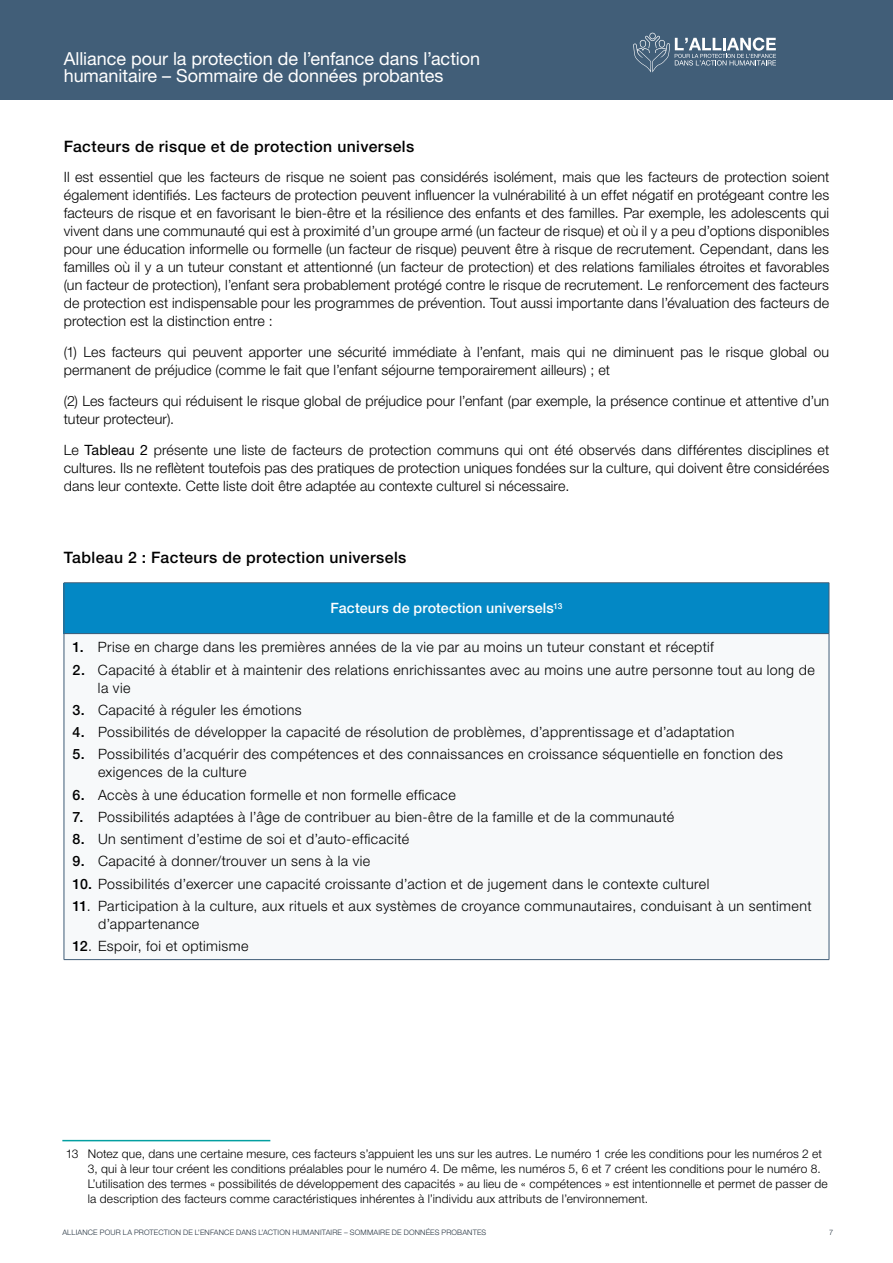
<style>
.page{position:relative;width:893px;height:1263px;background:#fff}
.page>*{position:absolute;margin:0;border:0;box-sizing:border-box;transform-origin:0 0}
.t1{font:18px/16.5px "Helvetica Neue LT Pro";letter-spacing:-.005em;color:#fff}
.t2{font:500 15.75px "Helvetica Neue LT Pro";letter-spacing:.025em;color:#000}
.t3{font:300 14.25px/18px "Helvetica Neue LT Pro";letter-spacing:.025em;color:#000}
.t4{font:500 14.25px "Helvetica Neue LT Pro";letter-spacing:.01em;color:#fff}
.t5{font:300 12px/15px "Helvetica Neue LT Pro";letter-spacing:.015em;color:#000}
.t6{font:300 7.5px "Helvetica Neue LT Pro";letter-spacing:.025em;color:#212f3c}
.s1{font-weight:400}
.s2{font-weight:500}
</style>
<div class="page">
<div style="left:0;top:0;width:893px;height:99px;background:#415e78"></div>
<svg style="left:633px;top:33px;width:143px;height:39px"></svg>
<div style="left:64px;top:583px;width:765px;height:51px;background:#0388c5"></div>
<div style="left:64px;top:634px;width:765px;height:325px;background:#f7f9fa"></div>
<hr style="left:64px;top:634px;width:1px;height:325px;background:#415e78">
<hr style="left:829px;top:634px;width:1px;height:325px;background:#415e78">
<hr style="left:64px;top:959px;width:765px;height:1px;background:#415e78">
<hr style="left:64px;top:582px;width:765px;height:1px;background:#415e78">
<hr style="left:64px;top:583px;width:1px;height:50px;background:#415e78">
<hr style="left:829px;top:583px;width:1px;height:50px;background:#415e78">
<hr style="left:64px;top:633px;width:765px;height:1px;background:#415e78">
<hr style="left:62px;top:1140px;width:208px;height:1px;background:#039fa1">
<p class="t1" style="left:64px;top:50px;width:418px">Alliance pour la protection de l’enfance dans l’action humanitaire – Sommaire de données probantes</p>
<p class="t2" style="left:64px;top:137px;width:352px">Facteurs de risque et de protection universels</p>
<p class="t3" style="left:64px;top:168px;width:767px;text-align:justify">Il est essentiel que les facteurs de risque ne soient pas considérés isolément, mais que les facteurs de protection soient également identifiés. Les facteurs de protection peuvent influencer la vulnérabilité à un effet négatif en protégeant contre les facteurs de risque et en favorisant le bien-être et la résilience des enfants et des familles. Par exemple, les adolescents qui vivent dans une communauté qui est à proximité d’un groupe armé (un facteur de risque) et où il y a peu d’options disponibles pour une éducation informelle ou formelle (un facteur de risque) peuvent être à risque de recrutement. Cependant, dans les familles où il y a un tuteur constant et attentionné (un facteur de protection) et des relations familiales étroites et favorables (un facteur de protection), l’enfant sera probablement protégé contre le risque de recrutement. Le renforcement des facteurs de protection est indispensable pour les programmes de prévention. Tout aussi importante dans l’évaluation des facteurs de protection est la distinction entre :</p>
<p class="t3" style="left:64px;top:343px;width:767px">(1) Les facteurs qui peuvent apporter une sécurité immédiate à l’enfant, mais qui ne diminuent pas le risque global ou permanent de préjudice (comme le fait que l’enfant séjourne temporairement ailleurs) ; et</p>
<p class="t3" style="left:64px;top:391px;width:767px">(2) Les facteurs qui réduisent le risque global de préjudice pour l’enfant (par exemple, la présence continue et attentive d’un tuteur protecteur).</p>
<p class="t3" style="left:64px;top:440px;width:767px;text-align:justify">Le <span class="s1">Tableau 2</span> présente une liste de facteurs de protection communs qui ont été observés dans différentes disciplines et cultures. Ils ne reflètent toutefois pas des pratiques de protection uniques fondées sur la culture, qui doivent être considérées dans leur contexte. Cette liste doit être adaptée au contexte culturel si nécessaire.</p>
<p class="t2" style="left:64px;top:548px;width:344px">Tableau 2 : Facteurs de protection universels</p>
<p class="t4" style="left:331px;top:600px;width:233px">Facteurs de protection universels<sup>13</sup></p>
<p class="t3" style="left:72px;top:638px;width:643px"><span class="s2">1.</span> Prise en charge dans les premières années de la vie par au moins un tuteur constant et réceptif</p>
<p class="t3" style="left:98px;top:660px;width:718px;text-indent:-26px"><span class="s2">2.</span> Capacité à établir et à maintenir des relations enrichissantes avec au moins une autre personne tout au long de la vie</p>
<p class="t3" style="left:72px;top:700px;width:231px"><span class="s2">3.</span> Capacité à réguler les émotions</p>
<p class="t3" style="left:72px;top:723px;width:663px"><span class="s2">4.</span> Possibilités de développer la capacité de résolution de problèmes, d’apprentissage et d’adaptation</p>
<p class="t3" style="left:98px;top:745px;width:686px;text-indent:-26px"><span class="s2">5.</span> Possibilités d’acquérir des compétences et des connaissances en croissance séquentielle en fonction des exigences de la culture</p>
<p class="t3" style="left:73px;top:785px;width:385px"><span class="s2">6.</span> Accès à une éducation formelle et non formelle efficace</p>
<p class="t3" style="left:73px;top:807px;width:603px"><span class="s2">7.</span> Possibilités adaptées à l’âge de contribuer au bien-être de la famille et de la communauté</p>
<p class="t3" style="left:73px;top:830px;width:338px"><span class="s2">8.</span> Un sentiment d’estime de soi et d’auto-efficacité</p>
<p class="t3" style="left:73px;top:852px;width:299px"><span class="s2">9.</span> Capacité à donner/trouver un sens à la vie</p>
<p class="t3" style="left:73px;top:874px;width:638px"><span class="s2">10.</span> Possibilités d’exercer une capacité croissante d’action et de jugement dans le contexte culturel</p>
<p class="t3" style="left:98px;top:896px;width:715px;text-indent:-26px"><span class="s2">11</span>. Participation à la culture, aux rituels et aux systèmes de croyance communautaires, conduisant à un sentiment d’appartenance</p>
<p class="t3" style="left:73px;top:937px;width:177px"><span class="s2">12</span>. Espoir, foi et optimisme</p>
<p class="t5" style="left:88px;top:1146px;width:741px;text-indent:-22px">13 Notez que, dans une certaine mesure, ces facteurs s’appuient les uns sur les autres. Le numéro 1 crée les conditions pour les numéros 2 et 3, qui à leur tour créent les conditions préalables pour le numéro 4. De même, les numéros 5, 6 et 7 créent les conditions pour le numéro 8.<br>L’utilisation des termes « possibilités de développement des capacités » au lieu de « compétences » est intentionnelle et permet de passer de la description des facteurs comme caractéristiques inhérentes à l’individu aux attributs de l’environnement.</p>
<p class="t6" style="left:62px;top:1228px;width:425px">ALLIANCE POUR LA PROTECTION DE L’ENFANCE DANS L’ACTION HUMANITAIRE – SOMMAIRE DE DONNÉES PROBANTES</p>
<p class="t6" style="left:829px;top:1228px;width:6px">7</p>
</div>
